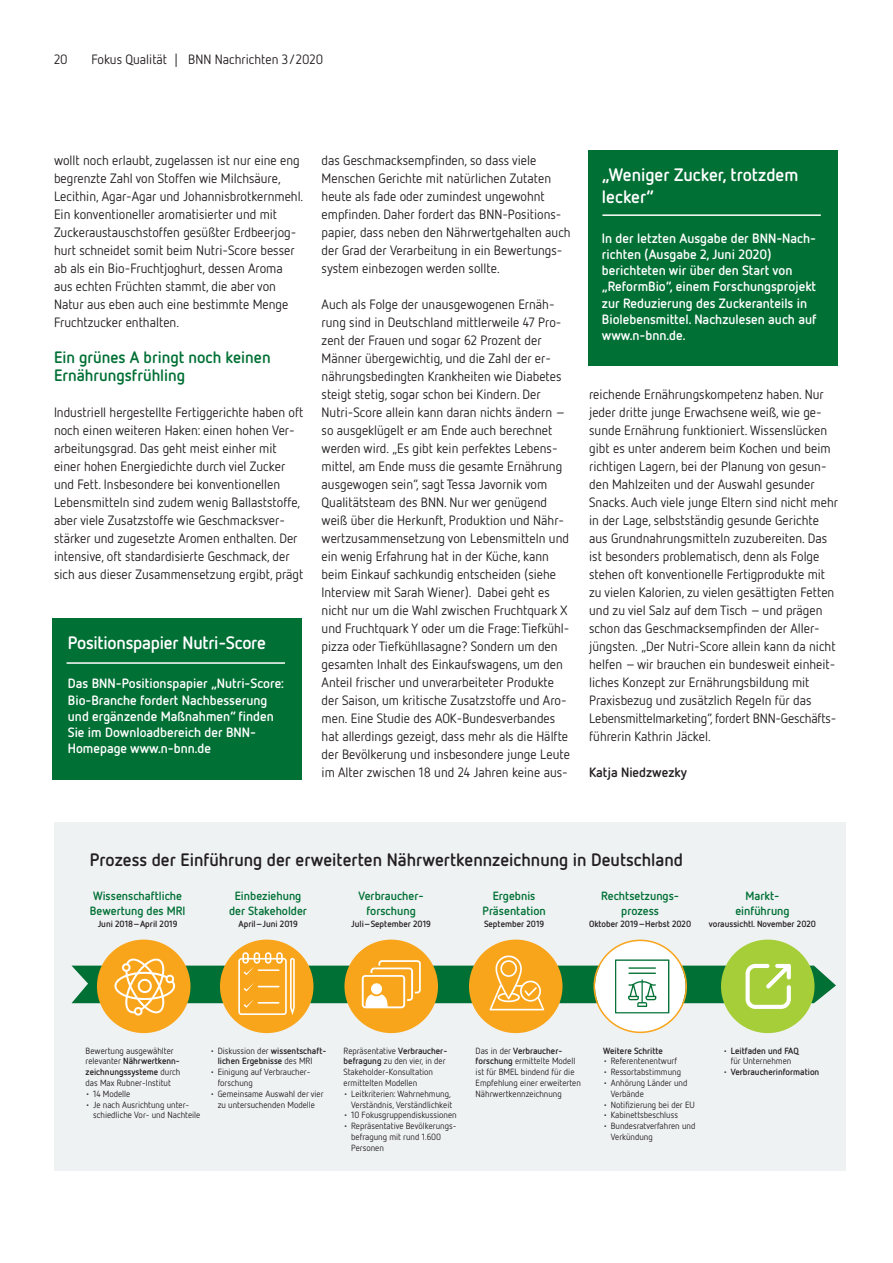
<style>
.page{position:relative;width:893px;height:1263px;background:#fff}
.page>*{position:absolute;margin:0;border:0;box-sizing:border-box;transform-origin:0 0}
.t1{font:700 18px "Netto";color:#231f20}
.t2{font:700 18px/21.6px "Netto";letter-spacing:-.015em;color:#fff}
.t3{font:700 16.5px/18px "Netto";color:#007035}
.t4{font:13.5px/18px "Netto";color:#231f20}
.t5{font:700 13.5px/16.2px "Netto";color:#fff}
.t6{font:700 13.5px "Netto";color:#231f20}
.t7{font:700 12px/14.4px "Netto";color:#007035;text-align:center}
.t8{font:9px/10.8px "Netto";color:#231f20}
.t9{font:700 9px/10.8px "Netto";color:#231f20}
.s1{font-weight:700}
.s2{font-weight:400}
</style>
<div class="page">
<div style="left:54px;top:823px;width:791px;height:348px;background:#eff2f3"></div>
<div style="left:52px;top:618px;width:249px;height:162px;background:#007035"></div>
<hr style="left:67px;top:662px;width:218px;height:2px;background:#fff">
<svg style="left:72px;top:939px;width:764px;height:94px"></svg>
<div style="left:721px;top:939px;width:93px;height:94px;background:#a6ce39;border-radius:50%"></div>
<img style="left:745px;top:963px;width:46px;height:46px">
<div style="left:588px;top:151px;width:249px;height:215px;background:#007035"></div>
<hr style="left:602px;top:214px;width:219px;height:2px;background:#fff">
<p class="t4" style="left:54px;top:52px;width:15px">20</p>
<p class="t4" style="left:91px;top:52px;width:233px">Fokus Qualität | BNN Nachrichten 3/2020</p>
<p class="t4" style="left:54px;top:153px;width:251px">wollt noch erlaubt, zugelassen ist nur eine eng begrenzte Zahl von Stoffen wie Milchsäure, Lecithin, Agar-Agar und Johannisbrotkernmehl.<br>Ein konventioneller aromatisierter und mit Zuckeraustauschstoffen gesüßter Erdbeerjog&shy;hurt schneidet somit beim Nutri-Score besser ab als ein Bio-Fruchtjoghurt, dessen Aroma aus echten Früchten stammt, die aber von Natur aus eben auch eine bestimmte Menge Fruchtzucker enthalten.</p>
<p class="t3" style="left:54px;top:350px;width:218px">Ein grünes A bringt noch keinen<br>Ernährungsfrühling</p>
<p class="t4" style="left:54px;top:405px;width:251px">Industriell hergestellte Fertiggerichte haben oft noch einen weiteren Haken: einen hohen Ver&shy;arbeitungsgrad. Das geht meist einher mit einer hohen Energiedichte durch viel Zucker und Fett. Insbesondere bei konventionellen Lebensmitteln sind zudem wenig Ballaststoffe, aber viele Zusatzstoffe wie Geschmacksver&shy;stärker und zugesetzte Aromen enthalten. Der intensive, oft standardisierte Geschmack, der sich aus dieser Zusammensetzung ergibt, prägt</p>
<h1 class="t2" style="left:68px;top:634px;width:199px">Positionspapier Nutri-Score</h1>
<p class="t5" style="left:68px;top:677px;width:218px">Das BNN-Positionspapier „Nutri-Score:<br>Bio-Branche fordert Nachbesserung und ergänzende Maßnahmen“ finden Sie im Downloadbereich der BNN-Homepage www.n-bnn.de</p>
<p class="t4" style="left:322px;top:153px;width:251px">das Geschmacksempfinden, so dass viele Menschen Gerichte mit natürlichen Zutaten heute als fade oder zumindest ungewohnt empfinden. Daher fordert das BNN-Positions&shy;papier, dass neben den Nährwertgehalten auch der Grad der Verarbeitung in ein Bewertungs&shy;system einbezogen werden sollte.</p>
<p class="t4" style="left:322px;top:297px;width:250px">Auch als Folge der unausgewogenen Ernäh&shy;rung sind in Deutschland mittlerweile 47 Pro&shy;zent der Frauen und sogar 62 Prozent der Männer übergewichtig, und die Zahl der er&shy;nährungsbedingten Krankheiten wie Diabetes steigt stetig, sogar schon bei Kindern. Der Nutri-Score allein kann daran nichts ändern – so ausgeklügelt er am Ende auch berechnet werden wird. „Es gibt kein perfektes Lebens&shy;mittel, am Ende muss die gesamte Ernährung ausgewogen sein“, sagt Tessa Javornik vom Qualitätsteam des BNN. Nur wer genügend weiß über die Herkunft, Produktion und Nähr&shy;wertzusammensetzung von Lebensmitteln und ein wenig Erfahrung hat in der Küche, kann beim Einkauf sachkundig entscheiden (siehe Interview mit Sarah Wiener). Dabei geht es nicht nur um die Wahl zwischen Fruchtquark X und Fruchtquark Y oder um die Frage: Tiefkühl&shy;pizza oder Tiefkühllasagne? Sondern um den gesamten Inhalt des Einkaufswagens, um den Anteil frischer und unverarbeiteter Produkte der Saison, um kritische Zusatzstoffe und Aro&shy;men. Eine Studie des AOK-Bundesverbandes hat allerdings gezeigt, dass mehr als die Hälfte der Bevölkerung und insbesondere junge Leute im Alter zwischen 18 und 24 Jahren keine aus-</p>
<h1 class="t2" style="left:602px;top:166px;width:198px">„Weniger Zucker, trotzdem lecker“</h1>
<p class="t5" style="left:602px;top:231px;width:216px">In der letzten Ausgabe der BNN-Nach&shy;richten (Ausgabe 2, Juni 2020) berichteten wir über den Start von „ReformBio“, einem Forschungsprojekt zur Reduzierung des Zuckeranteils in Biolebensmittel. Nachzulesen auch auf www.n-bnn.de.</p>
<p class="t4" style="left:589px;top:387px;width:250px">reichende Ernährungskompetenz haben. Nur jeder dritte junge Erwachsene weiß, wie ge&shy;sunde Ernährung funktioniert. Wissenslücken gibt es unter anderem beim Kochen und beim richtigen Lagern, bei der Planung von gesun&shy;den Mahlzeiten und der Auswahl gesunder Snacks. Auch viele junge Eltern sind nicht mehr in der Lage, selbstständig gesunde Gerichte aus Grundnahrungsmitteln zuzubereiten. Das ist besonders problematisch, denn als Folge stehen oft konventionelle Fertigprodukte mit zu vielen Kalorien, zu vielen gesättigten Fetten und zu viel Salz auf dem Tisch –und prägen schon das Geschmacksempfinden der Aller&shy;jüngsten. „Der Nutri-Score allein kann da nicht helfen –wir brauchen ein bundesweit einheit&shy;liches Konzept zur Ernährungsbildung mit Praxisbezug und zusätzlich Regeln für das Lebensmittelmarketing“, fordert BNN-Geschäfts&shy;führerin Kathrin Jäckel.</p>
<p class="t6" style="left:589px;top:768px;width:99px">Katja Niedzwezky</p>
<h1 class="t1" style="left:90px;top:853px;width:595px">Prozess der Einführung der erweiterten Nährwertkennzeichnung in Deutschland</h1>
<p class="t7" style="left:90px;top:890px;width:97px;text-align:left">Wissenschaftliche<br>Bewertung des MRI</p>
<p class="t9" style="left:98px;top:919px;width:81px">Juni 2018–April 2019</p>
<p class="t7" style="left:229px;top:890px;width:79px">Einbeziehung der Stakeholder</p>
<p class="t9" style="left:238px;top:919px;width:61px">April–Juni 2019</p>
<p class="t7" style="left:358px;top:890px;width:67px">Verbraucher&shy;forschung</p>
<p class="t9" style="left:351px;top:919px;width:81px">Juli–September 2019</p>
<p class="t7" style="left:483px;top:890px;width:65px">Ergebnis<br>Präsentation</p>
<p class="t9" style="left:484px;top:919px;width:62px">September 2019</p>
<p class="t7" style="left:601px;top:890px;width:79px">Rechtsetzungs&shy;prozess</p>
<p class="t9" style="left:589px;top:919px;width:104px">Oktober 2019–Herbst 2020</p>
<p class="t7" style="left:735px;top:890px;width:56px">Markt&shy;einführung</p>
<p class="t9" style="left:709px;top:919px;width:109px">voraussichtl. November 2020</p>
<p class="t8" style="left:86px;top:1046px;width:96px">Bewertung ausgewählter relevanter <span class="s1">Nährwertkenn&shy;zeichnungssysteme</span> durch das Max Rubner-Institut</p>
<p class="t8" style="left:86px;top:1089px;width:46px">• 14 Modelle</p>
<p class="t8" style="left:93px;top:1100px;width:109px;text-indent:-8px">• Je nach Ausrichtung unter&shy;schiedliche Vor- und Nachteile</p>
<p class="t9" style="left:218px;top:1046px;width:110px;text-indent:-8px"><span class="s2">• Diskussion der</span> wissentschaft&shy;lichen Ergebnisse <span class="s2">des MRI</span></p>
<p class="t8" style="left:218px;top:1067px;width:94px;text-indent:-8px">• Einigung auf Verbraucher&shy;forschung</p>
<p class="t8" style="left:210px;top:1089px;width:115px;text-align:center">• Gemeinsame Auswahl der vier zu untersuchenden Modelle</p>
<p class="t8" style="left:344px;top:1046px;width:105px">Repräsentative <span class="s1">Verbraucher&shy;befragung</span> zu den vier, in der<br>Stakeholder-Konsultation ermittelten Modellen</p>
<p class="t8" style="left:344px;top:1089px;width:110px;text-align:right">• Leitkriterien: Wahrnehmung,<br>Verständnis, Verständlichkeit</p>
<p class="t8" style="left:344px;top:1111px;width:115px">• 10 Fokusgruppendiskussionen</p>
<p class="t8" style="left:351px;top:1121px;width:107px;text-indent:-8px">• Repräsentative Bevölkerungs&shy;befragung mit rund 1.600<br>Personen</p>
<p class="t8" style="left:476px;top:1046px;width:107px">Das in der <span class="s1">Verbraucher&shy;forschung</span> ermittelte Modell ist für BMEL bindend für die<br>Empfehlung einer erweiterten<br>Nährwertkennzeichnung</p>
<p class="t9" style="left:603px;top:1046px;width:61px">Weitere Schritte</p>
<p class="t8" style="left:603px;top:1057px;width:75px">• Referentenentwurf</p>
<p class="t8" style="left:603px;top:1067px;width:79px">• Ressortabstimmung</p>
<p class="t8" style="left:611px;top:1078px;width:78px;text-indent:-8px">• Anhörung Länder und<br>Verbände</p>
<p class="t8" style="left:603px;top:1100px;width:93px">• Notifizierung bei der EU</p>
<p class="t8" style="left:603px;top:1111px;width:76px">• Kabinettsbeschluss</p>
<p class="t8" style="left:611px;top:1121px;width:86px;text-indent:-8px">• Bundesratverfahren und<br>Verkündung</p>
<p class="t8" style="left:723px;top:1046px;width:77px;text-align:center">• <span class="s1">Leitfaden und FAQ </span>für Unternehmen</p>
<p class="t9" style="left:723px;top:1067px;width:98px"><span class="s2">•</span> Verbraucherinformation</p>
</div>
